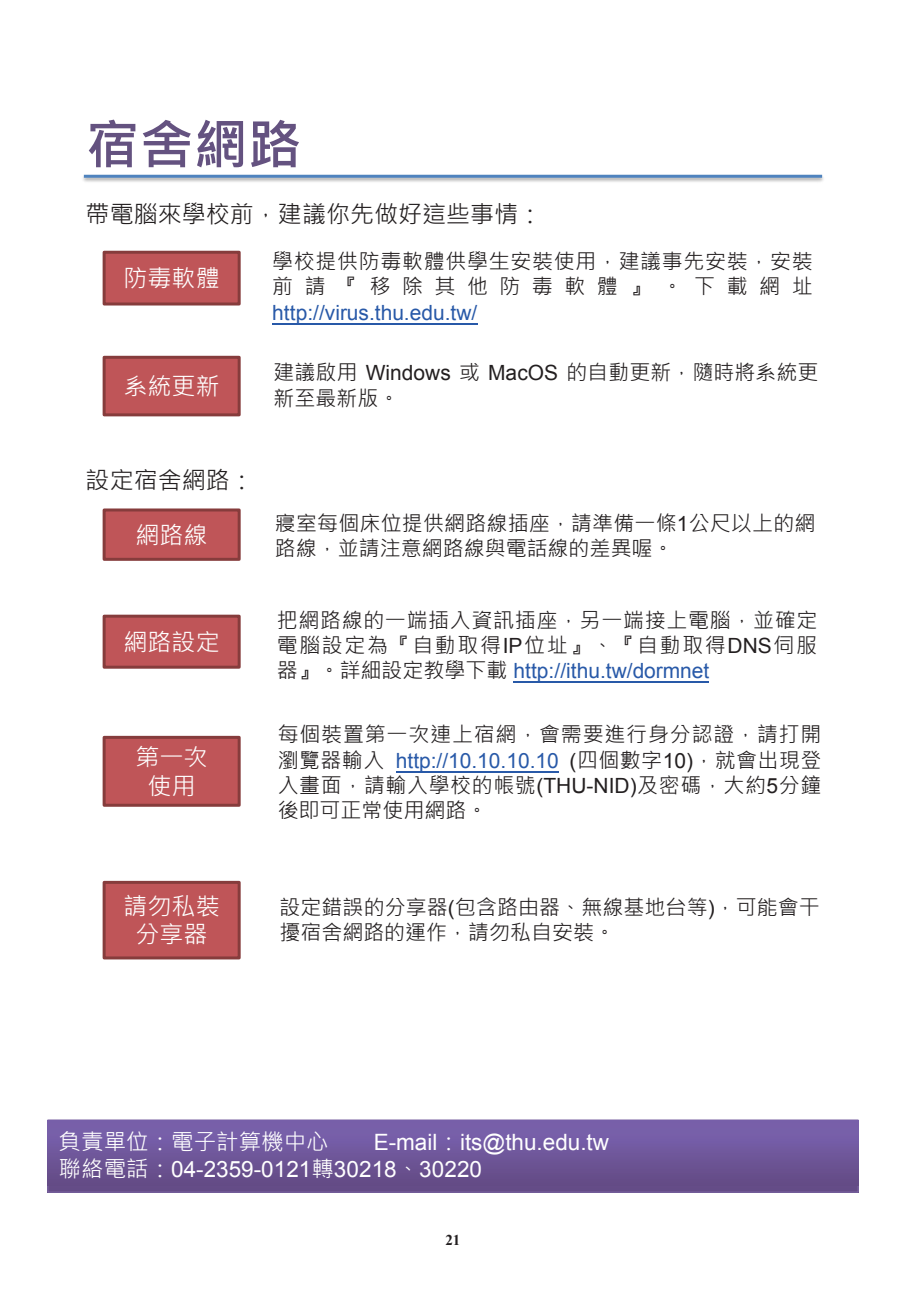
<style>
.page{position:relative;width:906px;height:1289px;background:#fff}
.page>*{position:absolute;margin:0;border:0;box-sizing:border-box;transform-origin:0 0}
.t1{font:700 54px "Microsoft Jheng Hei";color:#645280}
.t2{font:24px/28.8px "Microsoft Jheng Hei";color:#fff;text-align:center}
.t3{font:24px "Microsoft Jheng Hei";color:#231f20}
.t4{font:22.5px/27px "Arial";color:#fff}
.t5{font:22.5px "Microsoft Jheng Hei";color:#fff}
.t6{font:21px/25.2px "Microsoft Jheng Hei";letter-spacing:.025em;color:#231f20}
.t7{font:21px "Arial";color:#2859a8}
.t8{font:21px/25.2px "Microsoft Jheng Hei";letter-spacing:.005em;color:#231f20}
.t9{font:21px/25.2px "Microsoft Jheng Hei";color:#231f20}
.t10{font:700 15px "Times New Roman";color:#231f20}
.s1{font-family:"Arial"}
.s2{font-family:"Microsoft Jheng Hei";color:#231f20}
.s3{color:#231f20}
.s4{font-family:"Microsoft Jheng Hei"}
</style>
<div class="page">
<hr style="left:84px;top:175px;width:738px;height:3px;background:#4f83be">
<div style="left:48px;top:1119px;width:810px;height:72px;background:#644c87"></div>
<div style="left:48px;top:1119px;width:810px;height:73px;border:1px solid #7b65a3"></div>
<div style="left:48px;top:1119px;width:810px;height:66px;background:linear-gradient(to bottom,#7b63b1,#644c87)"></div>
<div style="left:104px;top:252px;width:135px;height:52px;background:#bf5558"></div>
<div style="left:103px;top:251px;width:138px;height:54px;border:3px solid #863c3c"></div>
<hr style="left:272px;top:323px;width:205px;height:1px;background:#2859a8">
<div style="left:104px;top:357px;width:135px;height:58px;background:#bf5558"></div>
<div style="left:103px;top:356px;width:138px;height:60px;border:3px solid #863c3c"></div>
<div style="left:104px;top:510px;width:135px;height:49px;background:#bf5558"></div>
<div style="left:103px;top:508px;width:138px;height:53px;border:3px solid #863c3c"></div>
<div style="left:104px;top:616px;width:135px;height:51px;background:#bf5558"></div>
<div style="left:103px;top:614px;width:138px;height:54px;border:3px solid #863c3c"></div>
<hr style="left:513px;top:681px;width:196px;height:2px;background:#2859a8">
<div style="left:104px;top:882px;width:135px;height:75px;background:#bf5558"></div>
<div style="left:103px;top:880px;width:138px;height:79px;border:3px solid #863c3c"></div>
<div style="left:104px;top:737px;width:135px;height:68px;background:#bf5558"></div>
<div style="left:103px;top:735px;width:138px;height:71px;border:3px solid #863c3c"></div>
<hr style="left:396px;top:771px;width:163px;height:1px;background:#2859a8">
<h1 class="t1" style="left:86px;top:111px;width:217px">宿舍網路</h1>
<p class="t3" style="left:86px;top:199px;width:458px">帶電腦來學校前，建議你先做好這些事情：</p>
<p class="t2" style="left:124px;top:264px;width:98px">防毒軟體</p>
<p class="t2" style="left:124px;top:372px;width:98px">系統更新</p>
<p class="t6" style="left:272px;top:249px;width:542px">學校提供防毒軟體供學生安裝使用，建議事先安裝，安裝前請『移除其他防毒軟體』。下載網址</p>
<p class="t7" style="left:272px;top:298px;width:207px">http://virus.thu.edu.tw/</p>
<p class="t9" style="left:273px;top:360px;width:546px">建議啟用 <span class="s1">Windows</span> 或 <span class="s1">MacOS</span> 的自動更新，隨時將系統更新至最新版。</p>
<p class="t3" style="left:86px;top:465px;width:170px">設定宿舍網路：</p>
<p class="t2" style="left:135px;top:520px;width:74px">網路線</p>
<p class="t6" style="left:275px;top:511px;width:542px">寢室每個床位提供網路線插座，請準備一條<span class="s1">1</span>公尺以上的網路線，並請注意網路線與電話線的差異喔。</p>
<p class="t2" style="left:124px;top:627px;width:98px">網路設定</p>
<p class="t2" style="left:135px;top:742px;width:74px">第一次使用</p>
<p class="t6" style="left:277px;top:607px;width:542px">把網路線的一端插入資訊插座，另一端接上電腦，並確定電腦設定為『自動取得<span class="s1">IP</span>位址』、『自動取得<span class="s1">DNS</span>伺服</p>
<p class="t7" style="left:277px;top:657px;width:434px"><span class="s2">器』。詳細設定教學下載</span> http://ithu.tw/dormnet</p>
<p class="t6" style="left:278px;top:722px;width:545px">每個裝置第一次連上宿網，會需要進行身分認證，請打開</p>
<p class="t7" style="left:278px;top:746px;width:545px"><span class="s2">瀏覽器輸入</span> http://10.10.10.10 <span class="s3">(</span><span class="s2">四個數字</span><span class="s3">10)</span><span class="s2">，就會出現登</span></p>
<p class="t6" style="left:278px;top:772px;width:545px">入畫面，請輸入學校的帳號<span class="s1">(THU-NID)</span>及密碼，大約<span class="s1">5</span>分鐘後即可正常使用網路。</p>
<p class="t2" style="left:124px;top:891px;width:98px">請勿私裝分享器</p>
<p class="t8" style="left:279px;top:894px;width:542px">設定錯誤的分享器<span class="s1">(</span>包含路由器、無線基地台等<span class="s1">)</span>，可能會干擾宿舍網路的運作，請勿私自安裝。</p>
<p class="t5" style="left:59px;top:1127px;width:271px">負責單位：電子計算機中心</p>
<p class="t4" style="left:59px;top:1129px;width:552px;text-indent:315px">E-mail<span class="s4">：</span>its@thu.edu.tw<span class="s4">聯絡電話：</span>04-2359-0121<span class="s4">轉</span>30218<span class="s4">、</span>30220</p>
<p class="t10" style="left:445px;top:1229px;width:16px">21</p>
</div>
